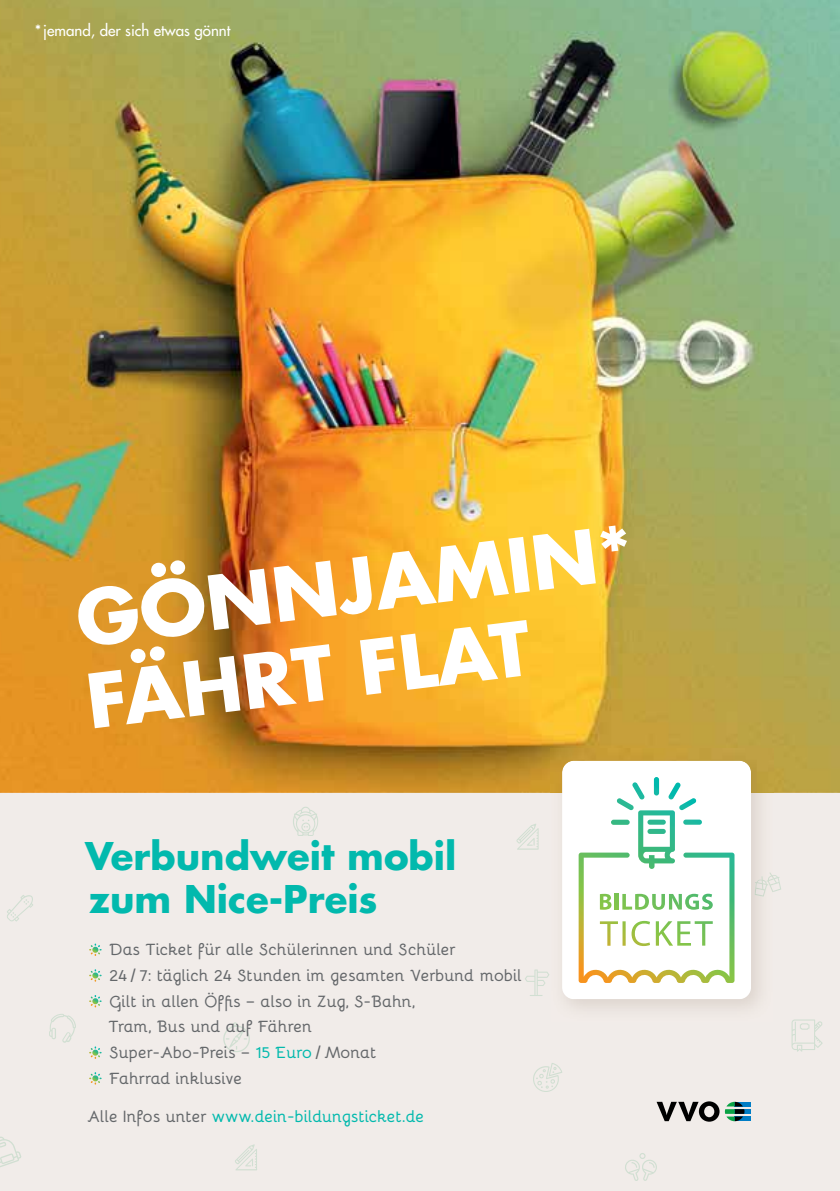
<style>
.page{position:relative;width:840px;height:1191px;background:#fff}
.page>*{position:absolute;margin:0;border:0;box-sizing:border-box;transform-origin:0 0}
.t1{font:700 72.8px/82.8px "Futura Std";color:#fff;scale:1.04 1}
.t2{font:700 37.2px/42.8px "Futura Std";color:#02b9ad}
.t3{font:700 16.4px/25.8px "Bellota";letter-spacing:-.01em;color:#64676a}
.t4{font:700 16.4px "Bellota";letter-spacing:-.015em;color:#02b9ad}
.t5{font:500 15.2px "Futura Std";color:#fff}
.s1{color:#02b9ad}
.s2{color:#64676a}
</style>
<div class="page">
<div style="left:0;top:793px;width:839px;height:398px;background:#f1ece9"></div>
<img style="left:0;top:0;width:839px;height:793px">
<svg style="left:7px;top:895px;width:26px;height:26px"></svg>
<svg style="left:293px;top:807px;width:25px;height:29px"></svg>
<svg style="left:0;top:1136px;width:21px;height:31px"></svg>
<svg style="left:49px;top:1014px;width:27px;height:28px"></svg>
<svg style="left:625px;top:1153px;width:31px;height:28px"></svg>
<svg style="left:235px;top:1144px;width:22px;height:26px"></svg>
<svg style="left:223px;top:1022px;width:27px;height:30px"></svg>
<svg style="left:533px;top:1063px;width:29px;height:29px"></svg>
<svg style="left:791px;top:1019px;width:31px;height:32px"></svg>
<svg style="left:773px;top:875px;width:7px;height:17px"></svg>
<svg style="left:516px;top:824px;width:22px;height:25px"></svg>
<svg style="left:525px;top:969px;width:24px;height:27px"></svg>
<img style="left:550px;top:749px;width:223px;height:260px">
<img style="left:767px;top:892px;width:6px;height:3px">
<img style="left:766px;top:872px;width:7px;height:20px">
<img style="left:754px;top:876px;width:13px;height:20px">
<svg style="left:561px;top:760px;width:189px;height:239px;fill:#fff"></svg>
<svg style="left:578px;top:777px;width:156px;height:206px;background:#e4f1e1"></svg>
<div style="left:647px;top:819px;width:18px;height:5px;background:#2cb892;border-radius:3px"></div>
<div style="left:647px;top:829px;width:18px;height:5px;background:#31b88a;border-radius:3px"></div>
<svg style="left:89px;top:943px;width:12px;height:13px"></svg>
<svg style="left:89px;top:969px;width:12px;height:12px"></svg>
<svg style="left:89px;top:995px;width:12px;height:12px"></svg>
<svg style="left:89px;top:1046px;width:12px;height:12px"></svg>
<svg style="left:89px;top:1072px;width:12px;height:12px"></svg>
<div style="left:734px;top:1101px;width:16px;height:5px;background:#007dc5"></div>
<svg style="left:744px;top:1109px;width:6px;height:4px"></svg>
<div style="left:734px;top:1116px;width:16px;height:5px;background:#007dc5"></div>
<svg style="left:656px;top:1101px;width:88px;height:20px"></svg>
<p class="t5" style="left:35px;top:20px;width:197px">* jemand, der sich etwas gönnt</p>
<h1 class="t1" style="left:71px;top:577px;width:540px;rotate:-7deg">GÖNNJAMIN*<br>FÄHRT FLAT</h1>
<h2 class="t2" style="left:85px;top:834px;width:372px">Verbundweit mobil zum Nice-Preis</h2>
<p class="t3" style="left:108px;top:937px;width:415px">Das Ticket für alle Schülerinnen und Schüler<br>24 / 7: täglich 24 Stunden im gesamten Verbund mobil Gilt in allen Öffis – also in Zug, S-Bahn,<br>Tram, Bus und auf Fähren<br>Super-Abo-Preis – <span class="s1">15 Euro</span> / Monat<br>Fahrrad inklusive</p>
<p class="t4" style="left:87px;top:1106px;width:338px"><span class="s2">Alle Infos unter</span> www.dein-bildungsticket.de</p>
</div>
